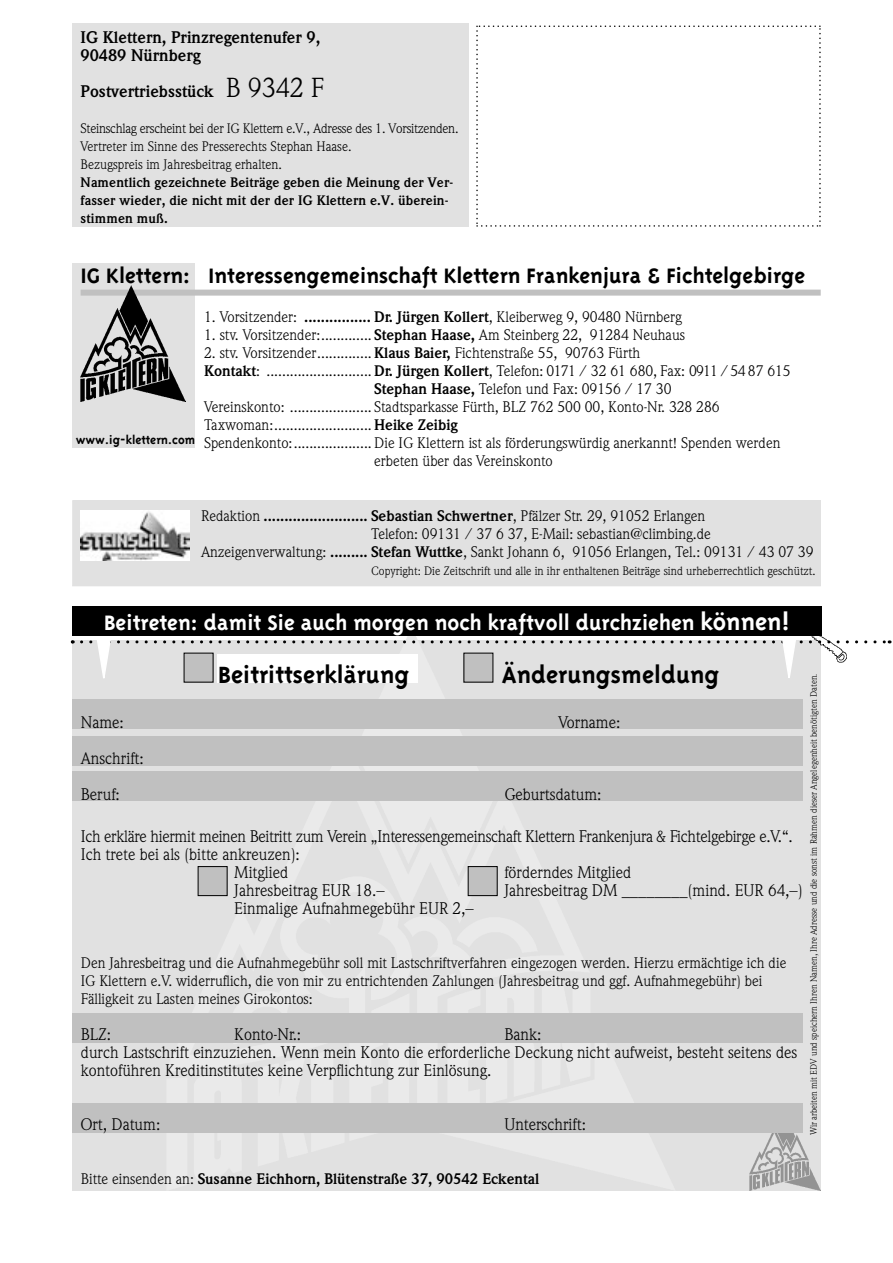
<style>
.page{position:relative;width:893px;height:1263px;background:#fff}
.page>*{position:absolute;margin:0;border:0;box-sizing:border-box;transform-origin:0 0}
.t1{font:27px "Triplex Bold Lining";color:#000}
.t2{font:24px "Triplex Bold Lining";color:#000}
.Titel_2{font:24px "Triplex Bold Lining";color:#fff}
.Fließtext{font:16.5px "Weidemann";color:#000}
.Fließtext-2{font:16.5px "Weidemann";letter-spacing:-.02em;color:#000}
.t3{font:700 16.5px "Weidemann";color:#000}
.t4{font:15px "Weidemann";color:#000}
.t5{font:700 15px "Weidemann";color:#000}
.t6{font:700 13.5px/18px "Weidemann";letter-spacing:.01em;color:#000}
.t7{font:13.5px/18px "Weidemann";letter-spacing:-.02em;color:#000}
.t8{font:13.5px "Weidemann";color:#000}
.t9{font:13.5px "Triplex Bold Lining";color:#000}
.t10{font:12px "Weidemann";color:#000}
.t11{font:9px "Weidemann";color:#000}
.s1{font-weight:400;font-size:27px}
.s2{font-weight:700}
.s3{font-weight:400}
.s4{font-size:27px}
.s5{font-family:"Times"}
</style>
<div class="page">
<div style="left:73px;top:501px;width:747px;height:85px;background:#e1e1e1"></div>
<div style="left:72px;top:500px;width:749px;height:86px;border:1px solid #e1e1e1"></div>
<div style="left:72px;top:23px;width:397px;height:204px;background:#e1e1e1"></div>
<div style="left:72px;top:640px;width:749px;height:551px;background:#e1e1e1"></div>
<div style="left:217px;top:654px;width:201px;height:28px;background:#fff"></div>
<div style="left:72px;top:264px;width:122px;height:184px;background:#e1e1e1"></div>
<div style="left:468px;top:866px;width:29px;height:30px;background:#c0c0c0"></div>
<div style="left:468px;top:866px;width:30px;height:30px;border:1px solid #000"></div>
<svg style="left:476px;top:26px;width:345px;height:201px"></svg>
<div style="left:81px;top:290px;width:740px;height:6px;background:#c0c0c0"></div>
<img style="left:81px;top:510px;width:108px;height:50px">
<img style="left:81px;top:286px;width:105px;height:116px">
<svg style="left:72px;top:636px;width:818px;height:44px"></svg>
<div style="left:198px;top:866px;width:29px;height:30px;background:#c0c0c0"></div>
<div style="left:198px;top:866px;width:29px;height:30px;border:1px solid #000"></div>
<img style="left:750px;top:1133px;width:71px;height:58px">
<div style="left:72px;top:699px;width:731px;height:30px;background:#c0c0c0"></div>
<div style="left:72px;top:736px;width:731px;height:29px;background:#c0c0c0"></div>
<div style="left:72px;top:771px;width:731px;height:30px;background:#c0c0c0"></div>
<div style="left:72px;top:1013px;width:731px;height:30px;background:#c0c0c0"></div>
<div style="left:72px;top:1103px;width:731px;height:30px;background:#c0c0c0"></div>
<div style="left:72px;top:606px;width:750px;height:30px;background:#000"></div>
<p class="t3" style="left:81px;top:27px;width:241px">IG Klettern, Prinzregentenufer 9,</p>
<p class="t3" style="left:81px;top:45px;width:122px">90489 Nürnberg</p>
<p class="t3" style="left:81px;top:81px;width:245px">Postvertriebsstück <span class="s1">B 9342 F</span></p>
<p class="t7" style="left:81px;top:119px;width:379px">Steinschlag erscheint bei der IG Klettern e.V., Adresse des 1. Vorsitzenden.<br>Vertreter im Sinne des Presserechts Stephan Haase.</p>
<p class="t8" style="left:81px;top:156px;width:203px">Bezugspreis im Jahresbeitrag erhalten.</p>
<p class="t6" style="left:81px;top:173px;width:374px">Namentlich gezeichnete Beiträge geben die Meinung der Ver&shy;fasser wieder, die nicht mit der der IG Klettern e.V. überein&shy;stimmen muß.</p>
<p class="t2" style="left:81px;top:262px;width:726px">IG Klettern: Interessengemeinschaft Klettern Frankenjura &amp; Fichtelgebirge</p>
<p class="t4" style="left:204px;top:308px;width:479px">1. Vorsitzender: <span class="s2">................ Dr. Jürgen Kollert</span>, Kleiberweg 9, 90480 Nürnberg</p>
<p class="t4" style="left:204px;top:326px;width:482px">1. stv. Vorsitzender:............. <span class="s2">Stephan Haase,</span> Am Steinberg 22, 91284 Neuhaus</p>
<p class="t4" style="left:204px;top:344px;width:438px">2. stv. Vorsitzender.............. <span class="s2">Klaus Baier,</span> Fichtenstraße 55, 90763 Fürth</p>
<p class="t4" style="left:204px;top:362px;width:588px"><span class="s2">Kontakt</span>: ........................... <span class="s2">Dr. Jürgen Kollert</span>, Telefon: 0171 / 32 61 680, Fax: 0911 / 54 87 615</p>
<p class="t4" style="left:374px;top:380px;width:299px"><span class="s2">Stephan Haase,</span> Telefon und Fax: 09156 / 17 30</p>
<p class="t4" style="left:204px;top:398px;width:517px">Vereinskonto: ..................... Stadtsparkasse Fürth, BLZ 762 500 00, Konto-Nr. 328 286</p>
<p class="t4" style="left:204px;top:416px;width:255px">Taxwoman:......................... <span class="s2">Heike Zeibig</span></p>
<p class="t4" style="left:204px;top:434px;width:578px">Spendenkonto:.................... Die IG Klettern ist als förderungswürdig anerkannt! Spenden werden</p>
<p class="t4" style="left:374px;top:452px;width:180px">erbeten über das Vereinskonto</p>
<p class="t9" style="left:76px;top:432px;width:121px">www.ig-klettern.com</p>
<p class="t5" style="left:201px;top:507px;width:506px"><span class="s3">Redaktion</span> ......................... Sebastian Schwertner<span class="s3">, Pfälzer Str. 29, 91052 Erlangen</span></p>
<p class="t4" style="left:371px;top:525px;width:341px">Telefon: 09131 / 37 6 37, E-Mail: sebastian@climbing.de</p>
<p class="t4" style="left:201px;top:543px;width:614px">Anzeigenverwaltung: <span class="s2">......... Stefan Wuttke</span>, Sankt Johann 6, 91056 Erlangen, Tel.: 09131 / 43 07 39</p>
<p class="t10" style="left:371px;top:564px;width:446px">Copyright: Die Zeitschrift und alle in ihr enthaltenen Beiträge sind urheberrechtlich geschützt.</p>
<p class="Titel_2" style="left:104px;top:609px;width:687px">Beitreten: damit Sie auch morgen noch kraftvoll durchziehen <span class="s4">können!</span></p>
<p class="t1" style="left:218px;top:659px;width:193px">Beitrittserklärung</p>
<p class="t1" style="left:502px;top:659px;width:219px">Änderungsmeldung</p>
<p class="Fließtext" style="left:81px;top:712px;width:45px">Name:</p>
<p class="Fließtext" style="left:558px;top:712px;width:64px">Vorname:</p>
<p class="Fließtext" style="left:81px;top:748px;width:64px">Anschrift:</p>
<p class="Fließtext" style="left:81px;top:784px;width:41px">Beruf:</p>
<p class="Fließtext" style="left:504px;top:784px;width:99px">Geburtsdatum:</p>
<p class="Fließtext-2" style="left:81px;top:826px;width:714px">Ich erkläre hiermit meinen Beitritt zum Verein „Interessengemeinschaft Klettern Frankenjura &amp; Fichtelgebirge e.V.“.</p>
<p class="Fließtext" style="left:81px;top:844px;width:221px">Ich trete bei als (bitte ankreuzen):</p>
<p class="Fließtext" style="left:234px;top:862px;width:56px">Mitglied</p>
<p class="Fließtext" style="left:504px;top:862px;width:129px">förderndes Mitglied</p>
<p class="Fließtext" style="left:234px;top:880px;width:152px">Jahresbeitrag EUR 18.–</p>
<p class="Fließtext" style="left:504px;top:880px;width:300px">Jahresbeitrag DM ________(mind. EUR 64,–)</p>
<p class="Fließtext" style="left:234px;top:898px;width:241px">Einmalige Aufnahmegebühr EUR 2,–</p>
<p class="t4" style="left:81px;top:954px;width:707px">Den Jahresbeitrag und die Aufnahmegebühr soll mit Lastschriftverfahren eingezogen werden. Hierzu ermächtige ich die</p>
<p class="t4" style="left:81px;top:972px;width:683px">IG Klettern e.V. widerruflich, die von mir zu entrichtenden Zahlungen (Jahresbeitrag und ggf. Aufnahmegebühr) bei</p>
<p class="t4" style="left:81px;top:990px;width:233px">Fälligkeit zu Lasten meines Girokontos:</p>
<p class="Fließtext" style="left:81px;top:1024px;width:32px">BLZ:</p>
<p class="Fließtext" style="left:234px;top:1024px;width:68px">Konto-Nr.:</p>
<p class="Fließtext" style="left:504px;top:1024px;width:39px">Bank:</p>
<p class="Fließtext" style="left:81px;top:1042px;width:718px">durch Lastschrift einzuziehen. Wenn mein Konto die erforderliche Deckung nicht aufweist, besteht seitens des</p>
<p class="Fließtext" style="left:81px;top:1060px;width:412px">kontoführen Kreditinstitutes keine Verpflichtung zur Einlösung.</p>
<p class="Fließtext" style="left:81px;top:1114px;width:81px">Ort, Datum:</p>
<p class="Fließtext" style="left:504px;top:1114px;width:83px">Unterschrift:</p>
<p class="t5" style="left:81px;top:1170px;width:460px"><span class="s3">Bitte einsenden an:</span> Susanne Eichhorn, Blütenstraße 37, 90542 Eckental</p>
<p class="t11" style="left:808px;top:1135px;width:463px;rotate:-90deg">Wir arbeiten mit EDV und speichern Ihren Namen, Ihre Adresse und die sonst im Rahmen dieser Angelegenheit benötigten Daten<span class="s5">.</span></p>
</div>
